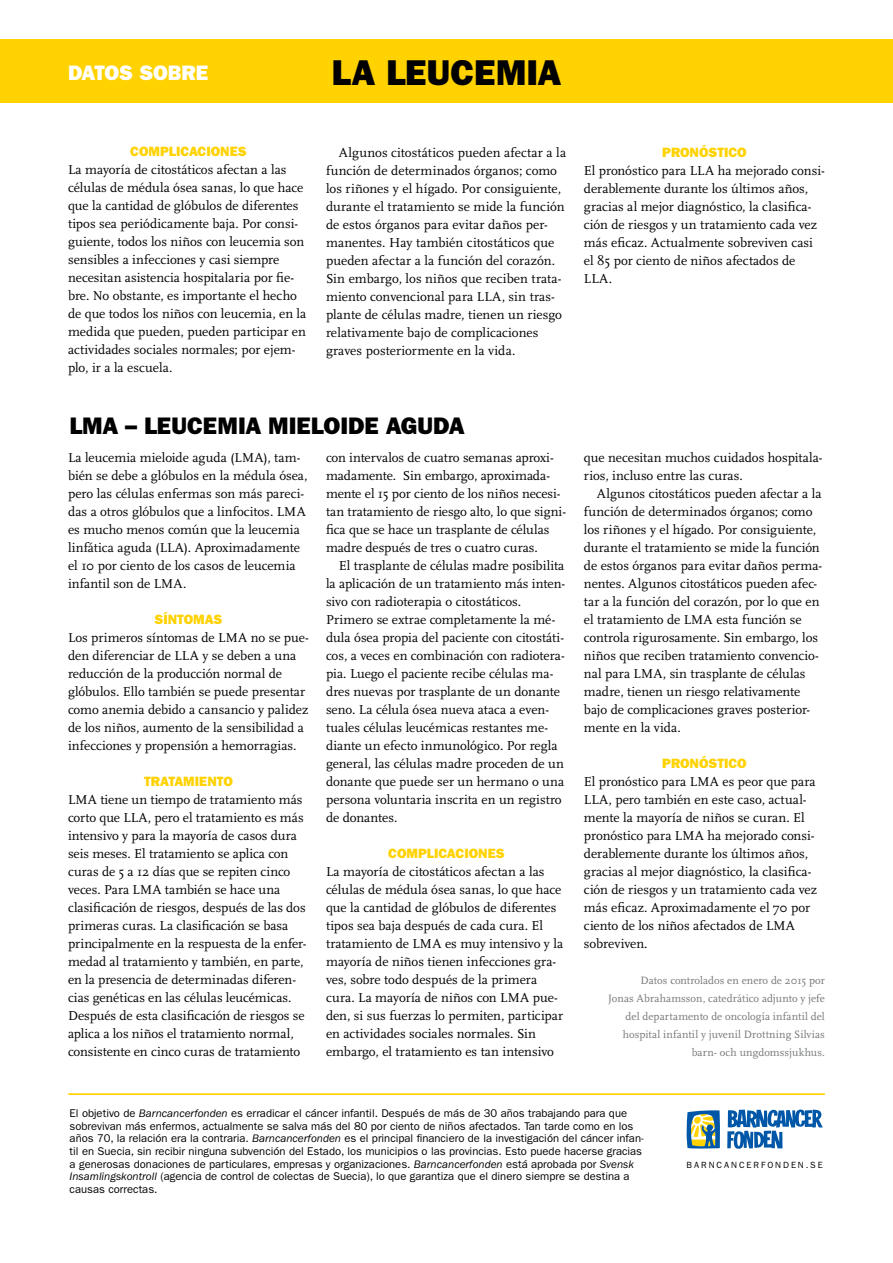
<style>
.page{position:relative;width:893px;height:1263px;background:#fff}
.page>*{position:absolute;margin:0;border:0;box-sizing:border-box;transform-origin:0 0}
.t1{font:36px "ITC Franklin Gothic Std Hvy";letter-spacing:-.005em;color:#000}
.t2{font:24px "ITC Franklin Gothic Std Hvy";color:#000}
.t3{font:21px "ITC Franklin Gothic Std Hvy";letter-spacing:-.005em;color:#fff}
.t4{font:13.5px/18px "Scala Regular OTW";color:#000}
.t5{font:13.5px "ITC Franklin Gothic Std Hvy";letter-spacing:-.005em;color:#ffd200}
.t6{font:11.25px/12.6px "ITC Franklin Gothic Std";color:#000}
.t7{font:11.1px/18px "Scala Regular OTW";letter-spacing:.005em;color:#757779;text-align:right}
.t8{font:9px "ITC Franklin Gothic Std";letter-spacing:.215em;color:#000}
.s1{font-style:italic}
</style>
<div class="page">
<svg style="left:727px;top:1109px;width:96px;height:40px"></svg>
<svg style="left:686px;top:1110px;width:34px;height:39px"></svg>
<hr style="left:68px;top:1093px;width:757px;height:2px;background:#ffd200">
<div style="left:0;top:39px;width:893px;height:63px;background:#ffd200"></div>
<h3 class="t3" style="left:68px;top:60px;width:142px">DATOS SOBRE</h3>
<h1 class="t1" style="left:332px;top:51px;width:231px">LA LEUCEMIA</h1>
<p class="t5" style="left:130px;top:144px;width:118px">COMPLICACIONES</p>
<p class="t4" style="left:68px;top:161px;width:240px">La mayoría de citostáticos afectan a las células de médula ósea sanas, lo que hace que la cantidad de glóbulos de diferentes tipos sea periódicamente baja. Por consi&shy;guiente, todos los niños con leucemia son sensibles a infecciones y casi siempre necesitan asistencia hospitalaria por fie&shy;bre. No obstante, es importante el hecho de que todos los niños con leucemia, en la medida que pueden, pueden participar en actividades sociales normales; por ejem&shy;plo, ir a la escuela.</p>
<p class="t4" style="left:326px;top:144px;width:242px;text-indent:13px">Algunos citostáticos pueden afectar a la función de determinados órganos; como los riñones y el hígado. Por consiguiente, durante el tratamiento se mide la función de estos órganos para evitar daños per&shy;manentes. Hay también citostáticos que pueden afectar a la función del corazón.<br>Sin embargo, los niños que reciben trata&shy;miento convencional para LLA, sin tras&shy;plante de células madre, tienen un riesgo relativamente bajo de complicaciones graves posteriormente en la vida.</p>
<p class="t5" style="left:662px;top:144px;width:86px">PRONÓSTICO</p>
<p class="t4" style="left:584px;top:162px;width:242px">El pronóstico para LLA ha mejorado consi&shy;derablemente durante los últimos años, gracias al mejor diagnóstico, la clasifica&shy;ción de riesgos y un tratamiento cada vez más eficaz. Actualmente sobreviven casi el 85 por ciento de niños afectados de LLA.</p>
<h2 class="t2" style="left:69px;top:411px;width:397px">LMA – LEUCEMIA MIELOIDE AGUDA</h2>
<p class="t4" style="left:68px;top:449px;width:241px">La leucemia mieloide aguda (LMA), tam&shy;bién se debe a glóbulos en la médula ósea, pero las células enfermas son más pareci&shy;das a otros glóbulos que a linfocitos. LMA es mucho menos común que la leucemia linfática aguda (LLA). Aproximadamente el 10 por ciento de los casos de leucemia infantil son de LMA.</p>
<p class="t5" style="left:155px;top:612px;width:69px">SÍNTOMAS</p>
<p class="t4" style="left:68px;top:629px;width:242px">Los primeros síntomas de LMA no se pue&shy;den diferenciar de LLA y se deben a una reducción de la producción normal de glóbulos. Ello también se puede presentar como anemia debido a cansancio y palidez de los niños, aumento de la sensibilidad a infecciones y propensión a hemorragias.</p>
<p class="t5" style="left:144px;top:773px;width:90px">TRATAMIENTO</p>
<p class="t4" style="left:68px;top:791px;width:240px">LMA tiene un tiempo de tratamiento más corto que LLA, pero el tratamiento es más intensivo y para la mayoría de casos dura seis meses. El tratamiento se aplica con curas de 5 a 12 días que se repiten cinco veces. Para LMA también se hace una clasificación de riesgos, después de las dos primeras curas. La clasificación se basa principalmente en la respuesta de la enfer&shy;medad al tratamiento y también, en parte, en la presencia de determinadas diferen&shy;cias genéticas en las células leucémicas.<br>Después de esta clasificación de riesgos se aplica a los niños el tratamiento normal, consistente en cinco curas de tratamiento</p>
<p class="t4" style="left:326px;top:449px;width:242px">con intervalos de cuatro semanas aproxi&shy;madamente. Sin embargo, aproximada&shy;mente el 15 por ciento de los niños necesi&shy;tan tratamiento de riesgo alto, lo que signi&shy;fica que se hace un trasplante de células madre después de tres o cuatro curas.</p>
<p class="t4" style="left:326px;top:557px;width:241px;text-indent:13px">El trasplante de células madre posibilita la aplicación de un tratamiento más inten&shy;sivo con radioterapia o citostáticos.<br>Primero se extrae completamente la mé&shy;dula ósea propia del paciente con citostáti&shy;cos, a veces en combinación con radiotera&shy;pia. Luego el paciente recibe células ma&shy;dres nuevas por trasplante de un donante seno. La célula ósea nueva ataca a even&shy;tuales células leucémicas restantes me&shy;diante un efecto inmunológico. Por regla general, las células madre proceden de un donante que puede ser un hermano o una persona voluntaria inscrita en un registro de donantes.</p>
<p class="t5" style="left:388px;top:845px;width:118px">COMPLICACIONES</p>
<p class="t4" style="left:326px;top:863px;width:239px">La mayoría de citostáticos afectan a las células de médula ósea sanas, lo que hace que la cantidad de glóbulos de diferentes tipos sea baja después de cada cura. El tratamiento de LMA es muy intensivo y la mayoría de niños tienen infecciones gra&shy;ves, sobre todo después de la primera cura. La mayoría de niños con LMA pue&shy;den, si sus fuerzas lo permiten, participar en actividades sociales normales. Sin embargo, el tratamiento es tan intensivo</p>
<p class="t4" style="left:584px;top:449px;width:240px">que necesitan muchos cuidados hospitala&shy;rios, incluso entre las curas.</p>
<p class="t4" style="left:584px;top:485px;width:240px;text-indent:13px">Algunos citostáticos pueden afectar a la función de determinados órganos; como los riñones y el hígado. Por consiguiente, durante el tratamiento se mide la función de estos órganos para evitar daños perma&shy;nentes. Algunos citostáticos pueden afec&shy;tar a la función del corazón, por lo que en el tratamiento de LMA esta función se controla rigurosamente. Sin embargo, los niños que reciben tratamiento convencio&shy;nal para LMA, sin trasplante de células madre, tienen un riesgo relativamente bajo de complicaciones graves posterior&shy;mente en la vida.</p>
<p class="t5" style="left:662px;top:755px;width:86px">PRONÓSTICO</p>
<p class="t4" style="left:584px;top:773px;width:235px">El pronóstico para LMA es peor que para LLA, pero también en este caso, actual&shy;mente la mayoría de niños se curan. El pronóstico para LMA ha mejorado consi&shy;derablemente durante los últimos años, gracias al mejor diagnóstico, la clasifica&shy;ción de riesgos y un tratamiento cada vez más eficaz. Aproximadamente el 70 por ciento de los niños afectados de LMA sobreviven.</p>
<p class="t7" style="left:608px;top:972px;width:218px">Datos controlados en enero de 2015 por<br>Jonas Abrahamsson, catedrático adjunto y jefe del departamento de oncología infantil del hospital infantil y juvenil Drottning Silvias barn- och ungdomssjukhus.</p>
<p class="t6" style="left:70px;top:1107px;width:575px">El objetivo de <span class="s1">Barncancerfonden</span> es erradicar el cáncer infantil. Después de más de 30 años trabajando para que sobrevivan más enfermos, actualmente se salva más del 80 por ciento de niños afectados. Tan tarde como en los años 70, la relación era la contraria. <span class="s1">Barncancerfonden</span> es el principal financiero de la investigación del cáncer infan&shy;til en Suecia, sin recibir ninguna subvención del Estado, los municipios o las provincias. Esto puede hacerse gracias a generosas donaciones de particulares, empresas y organizaciones. <span class="s1">Barncancerfonden</span> está aprobada por <span class="s1">Svensk Insamlingskontroll</span> (agencia de control de colectas de Suecia), lo que garantiza que el dinero siempre se destina a causas correctas.</p>
<p class="t8" style="left:687px;top:1159px;width:138px">BARNCANCERFONDEN.SE</p>
</div>
